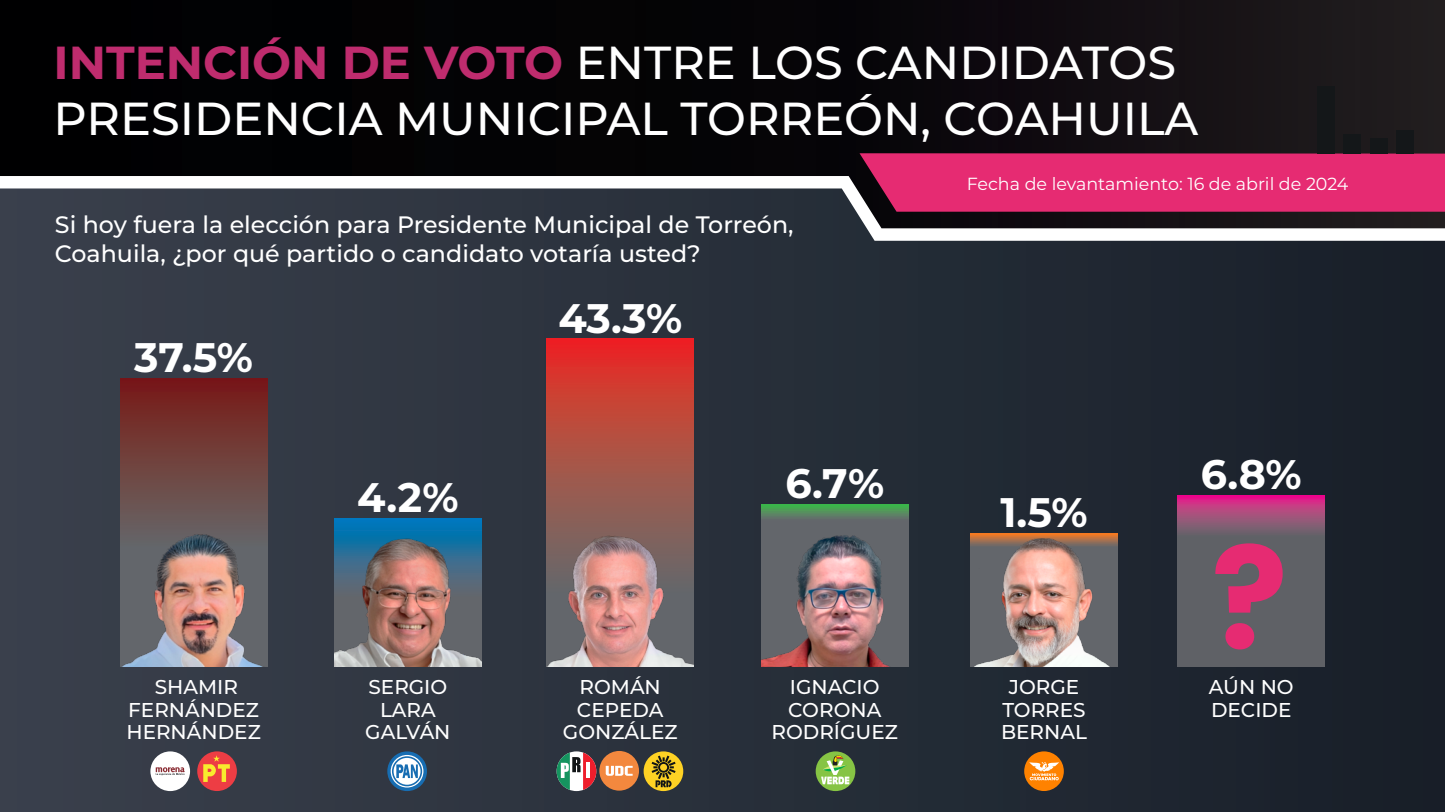
<style>
.page{position:relative;width:1445px;height:812px;background:#fff}
.page>*{position:absolute;margin:0;border:0;box-sizing:border-box;transform-origin:0 0}
.t1{font:700 141.62px "Poppins";color:#e62b72}
.t2{font:500 46.25px/55.5px "Montserrat";color:#fff}
.t3{font:700 41.25px "Montserrat";color:#fff}
.t4{font:500 23.75px/28.5px "Montserrat";color:#fff}
.t5{font:500 20px/22.5px "Montserrat";color:#fff;text-align:center}
.t6{font:17.5px "Montserrat";color:#fff}
.s1{font-weight:700;color:#bf2c6e}
</style>
<div class="page">
<div style="left:0;top:0;width:1445px;height:812px;background:linear-gradient(to right,#3b404c,#171f29)"></div>
<svg style="left:0;top:0;width:1445px;height:176px"></svg>
<div style="left:860px;top:153px;width:585px;height:23px;background:#e62b72"></div>
<svg style="left:0;top:176px;width:1445px;height:65px"></svg>
<div style="left:1317px;top:86px;width:17px;height:68px;background:#141719"></div>
<div style="left:1343px;top:134px;width:18px;height:20px;background:#141719"></div>
<div style="left:1370px;top:138px;width:17px;height:16px;background:#141719"></div>
<div style="left:1396px;top:130px;width:18px;height:24px;background:#141719"></div>
<svg style="left:1178px;top:495px;width:147px;height:171px"></svg>
<svg style="left:120px;top:378px;width:147px;height:123px"></svg>
<svg style="left:547px;top:339px;width:147px;height:162px"></svg>
<img style="left:120px;top:501px;width:147px;height:166px">
<img style="left:334px;top:517px;width:147px;height:150px">
<img style="left:547px;top:501px;width:147px;height:166px">
<div style="left:197px;top:751px;width:40px;height:40px;background:#ed3d44;border-radius:50%"></div>
<svg style="left:203px;top:755px;width:27px;height:27px"></svg>
<svg style="left:387px;top:751px;width:40px;height:40px"></svg>
<div style="left:150px;top:751px;width:40px;height:40px;background:#fff;border-radius:50%"></div>
<svg style="left:156px;top:767px;width:29px;height:8px"></svg>
<svg style="left:391px;top:755px;width:32px;height:33px"></svg>
<svg style="left:392px;top:756px;width:30px;height:30px"></svg>
<svg style="left:557px;top:751px;width:39px;height:40px"></svg>
<svg style="left:557px;top:753px;width:39px;height:37px"></svg>
<hr style="left:586px;top:763px;width:4px;height:15px;background:#fff">
<div style="left:644px;top:751px;width:39px;height:40px;background:#fed224;border-radius:50%"></div>
<svg style="left:652px;top:756px;width:24px;height:31px"></svg>
<img style="left:761px;top:499px;width:147px;height:168px">
<img style="left:971px;top:502px;width:146px;height:165px">
<svg style="left:816px;top:751px;width:39px;height:40px"></svg>
<svg style="left:821px;top:756px;width:28px;height:28px"></svg>
<div style="left:1024px;top:751px;width:40px;height:40px;background:#ff8200;border-radius:50%"></div>
<svg style="left:1029px;top:762px;width:30px;height:18px"></svg>
<div style="left:599px;top:751px;width:40px;height:40px;background:#f3883e;border-radius:50%"></div>
<svg style="left:606px;top:766px;width:27px;height:10px"></svg>
<h2 class="t2" style="left:54px;top:33px;width:1146px"><span class="s1">INTENCIÓN DE VOTO</span> ENTRE LOS CANDIDATOS<br>PRESIDENCIA MUNICIPAL TORREÓN, COAHUILA</h2>
<p class="t6" style="left:967px;top:171px;width:383px">Fecha de levantamiento: 16 de abril de 2024</p>
<p class="t4" style="left:55px;top:209px;width:740px">Si hoy fuera la elección para Presidente Municipal de Torreón,<br>Coahuila, ¿por qué partido o candidato votaría usted?</p>
<h3 class="t3" style="left:134px;top:328px;width:120px">37.5%</h3>
<h3 class="t3" style="left:357px;top:468px;width:103px">4.2%</h3>
<h3 class="t3" style="left:559px;top:289px;width:125px">43.3%</h3>
<h3 class="t3" style="left:785px;top:454px;width:100px">6.7%</h3>
<h3 class="t3" style="left:1000px;top:483px;width:89px">1.5%</h3>
<h3 class="t3" style="left:1201px;top:445px;width:102px">6.8%</h3>
<h1 class="t1" style="left:1211px;top:517px;width:78px">?</h1>
<p class="t5" style="left:126px;top:675px;width:136px">SHAMIR<br>FERNÁNDEZ<br>HERNÁNDEZ</p>
<p class="t5" style="left:365px;top:675px;width:87px">SERGIO<br>LARA<br>GALVÁN</p>
<p class="t5" style="left:563px;top:675px;width:116px">ROMÁN<br>CEPEDA<br>GONZÁLEZ</p>
<p class="t5" style="left:1209px;top:675px;width:86px;text-align:left">AÚN NO<br>DECIDE</p>
<p class="t5" style="left:772px;top:675px;width:128px">IGNACIO<br>CORONA<br>RODRÍGUEZ</p>
<p class="t5" style="left:1001px;top:675px;width:87px">JORGE<br>TORRES<br>BERNAL</p>
</div>
